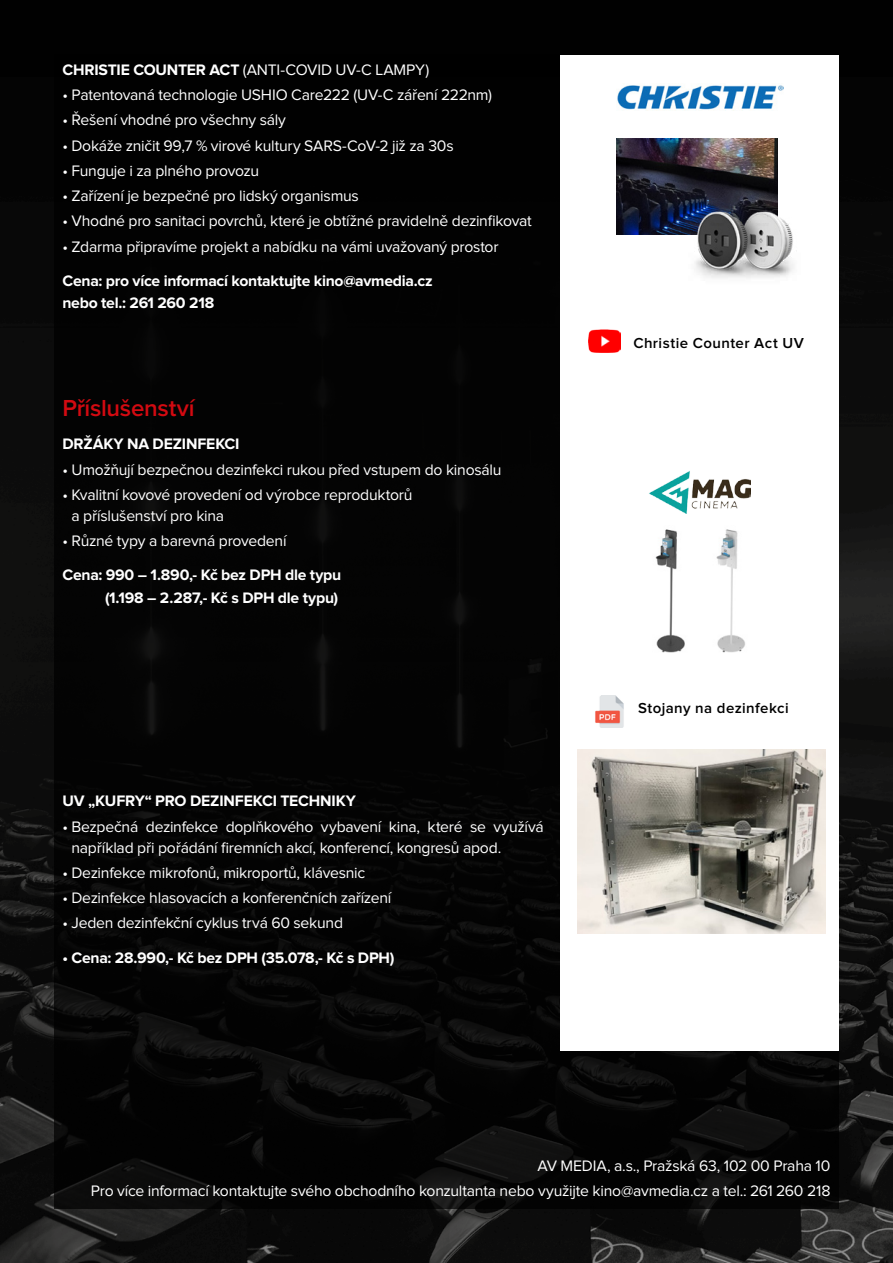
<style>
.page{position:relative;width:893px;height:1263px;background:#fff}
.page>*{position:absolute;margin:0;border:0;box-sizing:border-box;transform-origin:0 0}
.t1{font:600 24px "Proxima Nova";letter-spacing:-.01em;color:#d20a11}
.t2{font:15.75px/21px "Proxima Nova";letter-spacing:-.015em;color:#fff}
.t3{font:700 15.75px/22.2px "Proxima Nova";letter-spacing:-.015em;color:#fff}
.t4{font:600 15px "Proxima Nova";letter-spacing:.03em;color:#000}
.t5{font:italic 7.2px "Montserrat";color:#000}
.s1{font-weight:700}
</style>
<div class="page">
<img style="left:0;top:0;width:893px;height:1263px">
<div style="left:54px;top:54px;width:785px;height:1155px;background:#000"></div>
<div style="left:561px;top:55px;width:278px;height:995px;background:#fff"></div>
<img style="left:617px;top:85px;width:167px;height:26px">
<img style="left:616px;top:139px;width:162px;height:95px">
<img style="left:688px;top:194px;width:106px;height:84px">
<img style="left:649px;top:471px;width:102px;height:42px">
<svg style="left:655px;top:529px;width:30px;height:124px"></svg>
<img style="left:716px;top:529px;width:29px;height:124px">
<img style="left:578px;top:749px;width:247px;height:185px">
<img style="left:588px;top:330px;width:33px;height:22px">
<img style="left:595px;top:695px;width:29px;height:32px">
<p class="t2" style="left:63px;top:60px;width:368px"><span class="s1">CHRISTIE COUNTER ACT</span> (ANTI-COVID UV-C LAMPY)</p>
<p class="t2" style="left:63px;top:85px;width:431px">• Patentovaná technologie USHIO Care222 (UV-C záření 222nm)</p>
<p class="t2" style="left:63px;top:110px;width:225px">• Řešení vhodné pro všechny sály</p>
<p class="t2" style="left:63px;top:136px;width:393px">• Dokáže zničit 99,7 % virové kultury SARS-CoV-2 již za 30s</p>
<p class="t2" style="left:63px;top:161px;width:198px">• Funguje i za plného provozu</p>
<p class="t2" style="left:63px;top:186px;width:298px">• Zařízení je bezpečné pro lidský organismus</p>
<p class="t2" style="left:63px;top:211px;width:471px">• Vhodné pro sanitaci povrchů, které je obtížné pravidelně dezinfikovat</p>
<p class="t2" style="left:63px;top:237px;width:438px">• Zdarma připravíme projekt a nabídku na vámi uvažovaný prostor</p>
<p class="t3" style="left:62px;top:270px;width:372px">Cena: pro více informací kontaktujte kino@avmedia.cz nebo tel.: 261 260 218</p>
<h1 class="t1" style="left:63px;top:396px;width:133px">Příslušenství</h1>
<p class="t3" style="left:63px;top:434px;width:179px">DRŽÁKY NA DEZINFEKCI</p>
<p class="t2" style="left:63px;top:459px;width:441px">• Umožňují bezpečnou dezinfekci rukou před vstupem do kinosálu</p>
<p class="t2" style="left:71px;top:485px;width:343px;text-indent:-9px">• Kvalitní kovové provedení od výrobce reproduktorů a příslušenství pro kina</p>
<p class="t2" style="left:63px;top:531px;width:226px">• Různé typy a barevná provedení</p>
<p class="t3" style="left:63px;top:565px;width:280px;text-align:right">Cena: 990 – 1.890,- Kč bez DPH dle typu (1.198 – 2.287,- Kč s DPH dle typu)</p>
<p class="t3" style="left:62px;top:791px;width:295px">UV „KUFRY“ PRO DEZINFEKCI TECHNIKY</p>
<p class="t2" style="left:71px;top:816px;width:474px;text-indent:-9px">• Bezpečná dezinfekce doplňkového vybavení kina, které se využívá například při pořádání firemních akcí, konferencí, kongresů apod.</p>
<p class="t2" style="left:62px;top:863px;width:304px">• Dezinfekce mikrofonů, mikroportů, klávesnic</p>
<p class="t2" style="left:62px;top:888px;width:330px">• Dezinfekce hlasovacích a konferenčních zařízení</p>
<p class="t2" style="left:62px;top:913px;width:282px">• Jeden dezinfekční cyklus trvá 60 sekund</p>
<p class="t3" style="left:62px;top:947px;width:334px">• Cena: 28.990,- Kč bez DPH (35.078,- Kč s DPH)</p>
<p class="t4" style="left:633px;top:336px;width:172px">Christie Counter Act UV</p>
<p class="t5" style="left:770px;top:700px;width:13px">129</p>
<p class="t4" style="left:638px;top:701px;width:152px">Stojany na dezinfekci</p>
<p class="t2" style="left:91px;top:1154px;width:741px;line-height:25.2px;text-align:right">AV MEDIA, a.s., Pražská 63, 102 00 Praha 10<br>Pro více informací kontaktujte svého obchodního konzultanta nebo využijte kino@avmedia.cz a tel.: 261 260 218</p>
</div>
